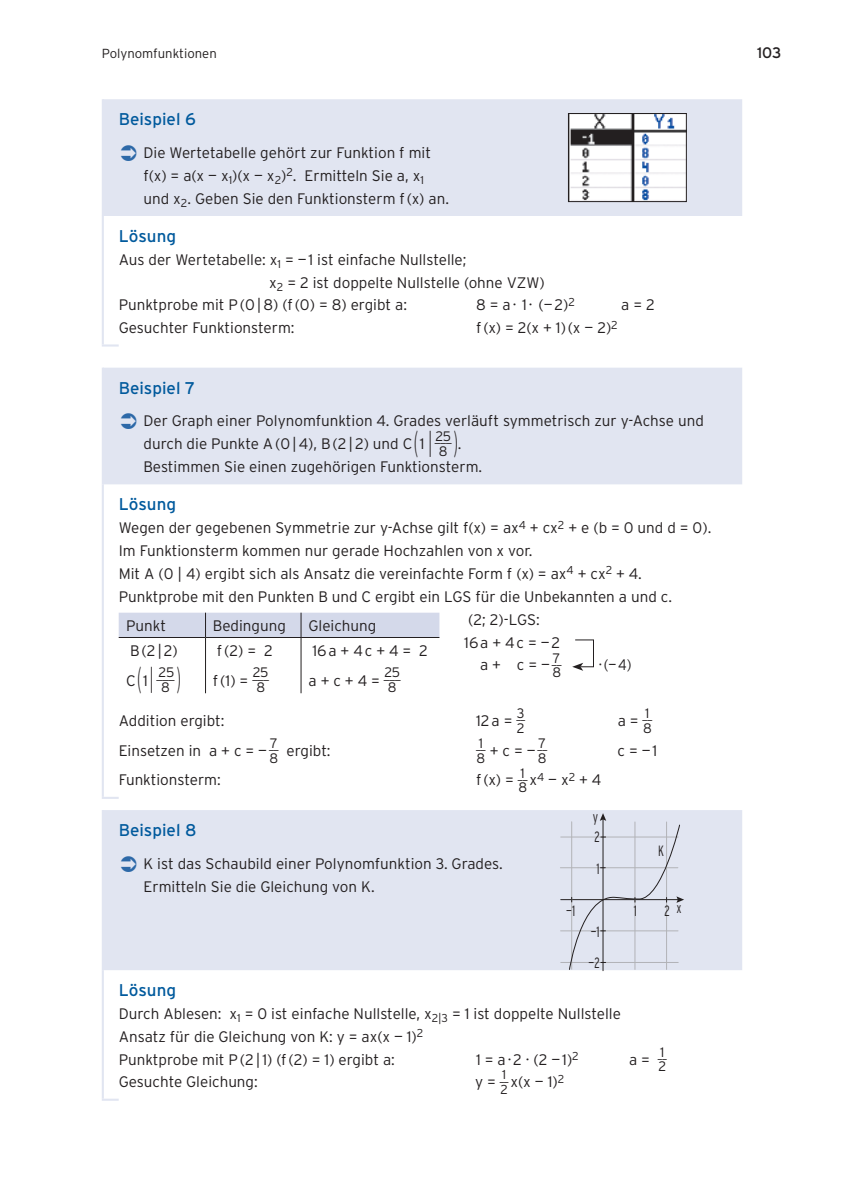
<style>
.page{position:relative;width:844px;height:1191px;background:#fff}
.page>*{position:absolute;margin:0;border:0;box-sizing:border-box;transform-origin:0 0}
.MO_Fliesstext{font:300 33.07px "Interstate";color:#231f20;scale:.35 1}
.t1{font:16.97px "Interstate";color:#015a9d}
.MO_Fliesstext-2{font:300 15.22px/22.8px "Interstate";color:#231f20}
.sasas{font:300 15.22px "Interstate";color:#231f20}
.MO_Fliesstext_mA{font:300 15.22px "Interstate";color:#231f20}
.MO_Fliesstext-3{font:300 15.22px "Interstate";color:#231f20;scale:.9 1}
.t2{font:15.22px "Interstate";color:#231f20}
.t3{font:300 condensed 14.88px "Interstate";color:#231f20;scale:.87 1}
.MO_Fliesstext-4{font:300 13.65px/15px "Interstate";letter-spacing:-.025em;color:#231f20}
.MO_Fliesstext_mA-2{font:300 13.65px "Interstate";color:#231f20}
.t4{font:300 13.12px "Interstate";color:#231f20}
.MO_Fliesstext-5{font:300 12.95px "Interstate";color:#231f20;scale:.95 1}
.MO_Fliesstext-6{font:300 12.95px "Interstate";color:#231f20;scale:.74 1}
.MO_Fliesstext-7{font:300 12.95px "Interstate";color:#231f20;scale:.68 1}
.s1{font-size:33.07px}
.s2{font-size:26.43px}
.s3{font-size:15.22px}
.s4{font-size:13.65px}
</style>
<div class="page">
<div style="left:104px;top:99px;width:638px;height:117px;background:#e1e5f1"></div>
<hr style="left:102px;top:99px;width:2px;height:117px;background:#e1e5f1">
<hr style="left:102px;top:216px;width:2px;height:128px;background:#e1e5f1">
<svg style="left:102px;top:344px;width:17px;height:2px"></svg>
<div style="left:104px;top:368px;width:638px;height:116px;background:#e1e5f1"></div>
<hr style="left:102px;top:368px;width:2px;height:116px;background:#e1e5f1">
<hr style="left:102px;top:484px;width:2px;height:313px;background:#e1e5f1">
<svg style="left:102px;top:797px;width:17px;height:2px"></svg>
<div style="left:119px;top:612px;width:320px;height:25px;background:#d4d9ea"></div>
<hr style="left:205px;top:638px;width:1px;height:55px;background:#231f20">
<hr style="left:300px;top:638px;width:1px;height:55px;background:#231f20">
<hr style="left:119px;top:637px;width:86px;height:1px;background:#231f20">
<hr style="left:205px;top:637px;width:96px;height:1px;background:#231f20">
<hr style="left:301px;top:637px;width:138px;height:1px;background:#231f20">
<svg style="left:572px;top:639px;width:22px;height:32px"></svg>
<div style="left:104px;top:810px;width:638px;height:160px;background:#e1e5f1"></div>
<hr style="left:102px;top:810px;width:2px;height:160px;background:#e1e5f1">
<hr style="left:102px;top:970px;width:2px;height:128px;background:#e1e5f1">
<svg style="left:102px;top:1098px;width:17px;height:2px"></svg>
<hr style="left:560px;top:836px;width:118px;height:1px;background:#b2b3b7">
<hr style="left:560px;top:867px;width:117px;height:1px;background:#b2b3b7">
<hr style="left:560px;top:930px;width:118px;height:1px;background:#b2b3b7">
<hr style="left:560px;top:962px;width:118px;height:1px;background:#b2b3b7">
<hr style="left:560px;top:899px;width:118px;height:1px;background:#231f20">
<svg style="left:568px;top:813px;width:116px;height:157px;background:#dbdfeb"></svg>
<img style="left:570px;top:115px;width:114px;height:85px">
<div style="left:568px;top:113px;width:118px;height:89px;border:1px solid #231f20"></div>
<svg style="left:121px;top:145px;width:15px;height:16px"></svg>
<svg style="left:121px;top:413px;width:15px;height:16px"></svg>
<svg style="left:121px;top:855px;width:15px;height:16px"></svg>
<p class="t4" style="left:102px;top:46px;width:116px">Polynomfunktionen</p>
<p class="t2" style="left:756px;top:44px;width:26px">103</p>
<p class="t1" style="left:119px;top:110px;width:79px">Beispiel 6</p>
<p class="MO_Fliesstext-2" style="left:143px;top:141px;width:307px">Die Wertetabelle gehört zur Funktion f mit f(x) = a(x — x<sub>1</sub>)(x — x<sub>2</sub>)<sup>2</sup>. Ermitteln Sie a, x<sub>1 </sub>und x<sub>2</sub>. Geben Sie den Funktionsterm f(x) an.</p>
<p class="t1" style="left:119px;top:227px;width:59px">Lösung</p>
<p class="MO_Fliesstext-2" style="left:269px;top:248px;width:277px;text-indent:-150px">Aus der Wertetabelle: x<sub>1</sub> = —1 ist einfache Nullstelle;<br>x<sub>2</sub> = 2 ist doppelte Nullstelle (ohne VZW)</p>
<p class="MO_Fliesstext-2" style="left:119px;top:293px;width:290px">Punktprobe mit P(0|8) (f(0) = 8) ergibt a:</p>
<p class="MO_Fliesstext-2" style="left:476px;top:293px;width:100px">8 = a· 1· (— 2)<sup>2</sup></p>
<p class="MO_Fliesstext-2" style="left:621px;top:293px;width:35px">a = 2</p>
<p class="MO_Fliesstext-2" style="left:119px;top:316px;width:177px">Gesuchter Funktionsterm:</p>
<p class="MO_Fliesstext-2" style="left:476px;top:316px;width:143px">f(x) = 2(x + 1)(x — 2)<sup>2</sup></p>
<p class="t1" style="left:119px;top:378px;width:78px">Beispiel 7</p>
<p class="MO_Fliesstext-2" style="left:143px;top:409px;width:561px">Der Graph einer Polynomfunktion 4. Grades verläuft symmetrisch zur y-Achse und durch die Punkte A(0|4), B(2|2) und C <span class="s1">(</span> 1 <span class="s2">|</span> <sup>___</sup></p>
<p class="MO_Fliesstext-4" style="left:435px;top:429px;width:17px">25<br>8</p>
<p class="MO_Fliesstext" style="left:453px;top:423px;width:23px">)<span class="s3">.</span></p>
<p class="MO_Fliesstext-2" style="left:143px;top:455px;width:340px">Bestimmen Sie einen zugehörigen Funktionsterm.</p>
<p class="t1" style="left:119px;top:495px;width:59px">Lösung</p>
<p class="sasas" style="left:119px;top:519px;width:594px">Wegen der gegebenen Symmetrie zur y-Achse gilt f(x) = ax<sup>4</sup> + cx<sup>2</sup> + e (b = 0 und d = 0).</p>
<p class="sasas" style="left:119px;top:542px;width:415px">Im Funktionsterm kommen nur gerade Hochzahlen von x vor.</p>
<p class="sasas" style="left:119px;top:565px;width:524px">Mit A (0 | 4) ergibt sich als Ansatz die vereinfachte Form f (x) = ax<sup>4</sup> + cx<sup>2</sup> + 4.</p>
<p class="sasas" style="left:119px;top:587px;width:554px">Punktprobe mit den Punkten B und C ergibt ein LGS für die Unbekannten a und c.</p>
<p class="MO_Fliesstext-2" style="left:126px;top:614px;width:41px">Punkt</p>
<p class="MO_Fliesstext-2" style="left:213px;top:614px;width:74px">Bedingung</p>
<p class="MO_Fliesstext-2" style="left:308px;top:614px;width:69px">Gleichung</p>
<p class="MO_Fliesstext-2" style="left:468px;top:608px;width:73px">(2; 2)-LGS:</p>
<p class="MO_Fliesstext-2" style="left:464px;top:631px;width:97px">16a + 4c = —2</p>
<p class="MO_Fliesstext-2" style="left:480px;top:653px;width:71px">a + c = —</p>
<p class="MO_Fliesstext-3" style="left:598px;top:656px;width:38px">∙ (—4)</p>
<p class="MO_Fliesstext-2" style="left:130px;top:639px;width:49px">B(2|2)</p>
<p class="MO_Fliesstext-5" style="left:126px;top:667px;width:53px"><span class="s3">C</span> <span class="s1">(</span><span class="s3">1</span> <span class="s2">|</span> ___</p>
<p class="MO_Fliesstext-2" style="left:217px;top:639px;width:57px">f(2) = 2</p>
<p class="MO_Fliesstext-2" style="left:213px;top:668px;width:58px">f(1) = <sup>___</sup></p>
<p class="MO_Fliesstext-2" style="left:312px;top:639px;width:117px">16a + 4c + 4 = 2</p>
<p class="MO_Fliesstext-2" style="left:308px;top:668px;width:94px">a + c + 4 = <sup>___</sup></p>
<p class="MO_Fliesstext-6" style="left:551px;top:652px;width:15px">_ _<span class="s4">7</span></p>
<p class="MO_Fliesstext-4" style="left:552px;top:665px;width:10px">8</p>
<p class="MO_Fliesstext-4" style="left:158px;top:665px;width:17px">25<br>8</p>
<p class="MO_Fliesstext" style="left:177px;top:660px;width:13px">)</p>
<p class="MO_Fliesstext-4" style="left:253px;top:665px;width:17px">25<br>8</p>
<p class="MO_Fliesstext-4" style="left:384px;top:665px;width:17px">25<br>8</p>
<p class="MO_Fliesstext_mA" style="left:119px;top:712px;width:107px">Addition ergibt:</p>
<p class="MO_Fliesstext_mA" style="left:476px;top:712px;width:50px">12a = <sup>__</sup><sup>3</sup></p>
<p class="MO_Fliesstext_mA-2" style="left:516px;top:720px;width:9px">2</p>
<p class="MO_Fliesstext-2" style="left:119px;top:739px;width:161px">Einsetzen in a + c = — <sup>__</sup><sup>7</sup></p>
<p class="MO_Fliesstext-4" style="left:269px;top:750px;width:10px">8</p>
<p class="MO_Fliesstext-2" style="left:286px;top:739px;width:46px">ergibt:</p>
<p class="MO_Fliesstext-6" style="left:476px;top:737px;width:15px">_ _<span class="s4">1</span></p>
<p class="MO_Fliesstext-4" style="left:476px;top:750px;width:10px">8</p>
<p class="MO_Fliesstext-2" style="left:489px;top:739px;width:59px">+ c = — <sup>_</sup> <sup>_</sup><sup>7</sup></p>
<p class="MO_Fliesstext-4" style="left:538px;top:750px;width:10px">8</p>
<p class="MO_Fliesstext-2" style="left:119px;top:768px;width:104px">Funktionsterm:</p>
<p class="MO_Fliesstext-2" style="left:476px;top:768px;width:127px">f(x) = <sup>__</sup><sup>1</sup> x<sup>4</sup> — x<sup>2</sup> + 4</p>
<p class="MO_Fliesstext-4" style="left:518px;top:780px;width:10px">8</p>
<p class="t1" style="left:119px;top:820px;width:79px">Beispiel 8</p>
<p class="MO_Fliesstext-2" style="left:143px;top:852px;width:360px">K ist das Schaubild einer Polynomfunktion 3. Grades.<br>Ermitteln Sie die Gleichung von K.</p>
<p class="t3" style="left:566px;top:902px;width:12px">—1</p>
<p class="t3" style="left:593px;top:808px;width:8px">y</p>
<p class="t3" style="left:594px;top:828px;width:8px">2</p>
<p class="t3" style="left:596px;top:861px;width:5px">1</p>
<p class="t3" style="left:590px;top:923px;width:12px">—1</p>
<p class="t3" style="left:588px;top:954px;width:14px">—2</p>
<p class="MO_Fliesstext_mA" style="left:617px;top:712px;width:36px">a = <sup>_</sup> <sup>_</sup><sup>1</sup></p>
<p class="MO_Fliesstext_mA-2" style="left:643px;top:720px;width:10px">8</p>
<p class="MO_Fliesstext-2" style="left:617px;top:739px;width:41px">c = —1</p>
<p class="t3" style="left:633px;top:902px;width:5px">1</p>
<p class="t3" style="left:658px;top:842px;width:8px">K</p>
<p class="t3" style="left:676px;top:899px;width:7px">x</p>
<p class="t3" style="left:664px;top:902px;width:8px">2</p>
<p class="t1" style="left:119px;top:980px;width:59px">Lösung</p>
<p class="MO_Fliesstext-2" style="left:119px;top:1002px;width:503px">Durch Ablesen: x<sub>1</sub> = 0 ist einfache Nullstelle, x<sub>2|3</sub> = 1 ist doppelte Nullstelle<br>Ansatz für die Gleichung von K: y = ax(x — 1)<sup>2</sup></p>
<p class="MO_Fliesstext-2" style="left:119px;top:1047px;width:277px">Punktprobe mit P(2|1) (f(2) = 1) ergibt a:</p>
<p class="MO_Fliesstext-2" style="left:476px;top:1047px;width:104px">1 = a·2 · (2 —1)<sup>2</sup></p>
<p class="MO_Fliesstext-2" style="left:629px;top:1047px;width:39px">a = <sup>_</sup> <sup>_</sup><sup>1</sup></p>
<p class="MO_Fliesstext-4" style="left:658px;top:1059px;width:9px">2</p>
<p class="MO_Fliesstext-2" style="left:119px;top:1070px;width:140px">Gesuchte Gleichung:</p>
<p class="MO_Fliesstext-7" style="left:475px;top:1068px;width:51px"><span class="s3">y =</span> _ _1</p>
<p class="MO_Fliesstext-2" style="left:500px;top:1070px;width:65px"><sub>2</sub> x(x — 1)<sup>2</sup></p>
</div>
